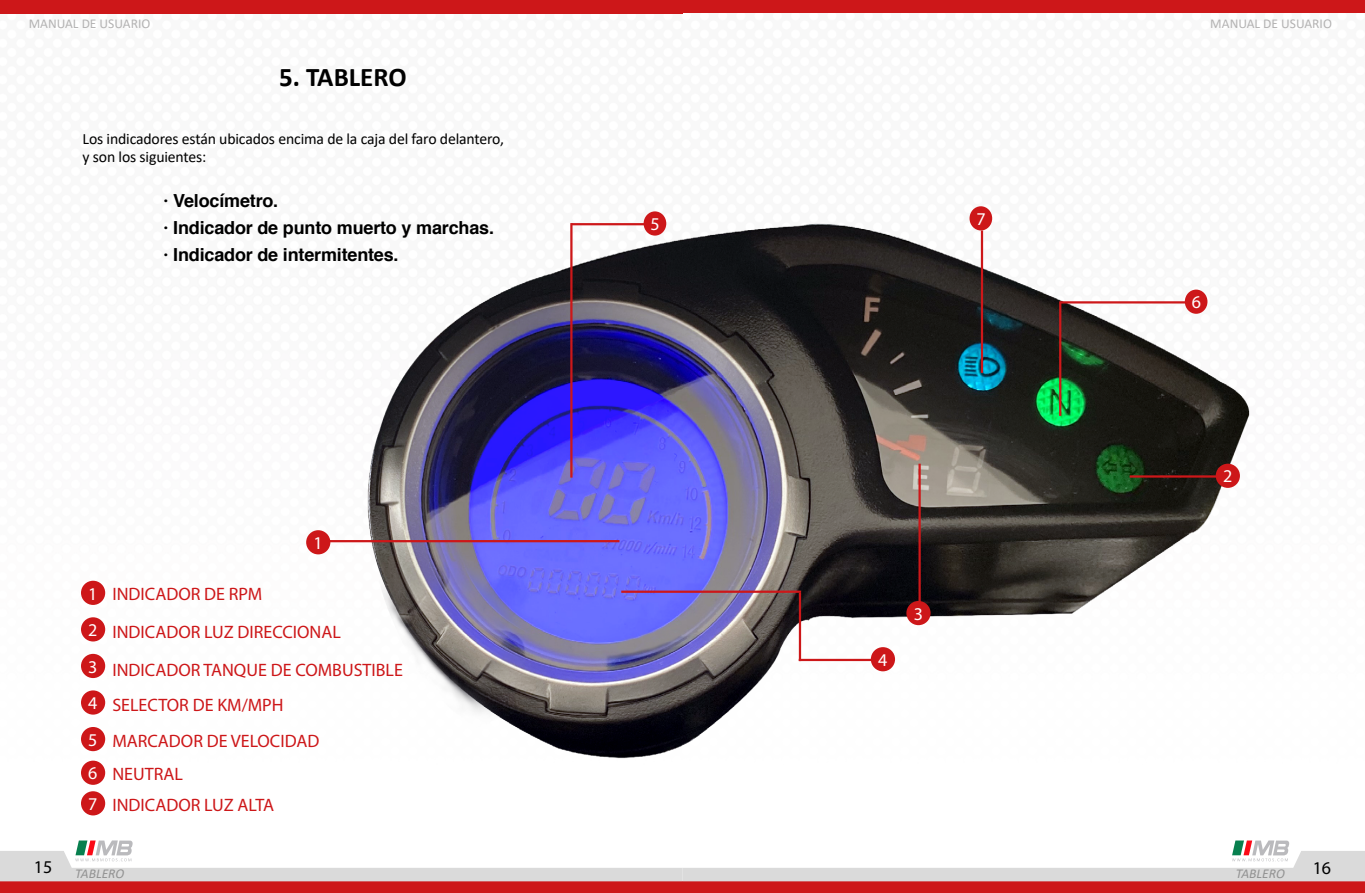
<style>
.page{position:relative;width:1365px;height:893px;background:#fff}
.page>*{position:absolute;margin:0;border:0;box-sizing:border-box;transform-origin:0 0}
.t1{font:700 27px "Calibri";color:#000}
.t2{font:18px/38px "Myriad Pro";color:#cd1719}
.t3{font:700 18px/27px "Helvetica";letter-spacing:-.01em;color:#000}
.t4{font:18px/36.4px "Myriad Pro";color:#fff;text-align:justify}
.t5{font:18px "Myriad Pro";color:#000}
.t6{font:15.75px/18px "Calibri";letter-spacing:-.01em;color:#000}
.t7{font:13.5px "Calibri";color:#b3b2b2}
.t8{font:italic 13.5px "Calibri";color:#929292}
</style>
<div class="page">
<div style="left:0;top:881px;width:682px;height:12px;background:#cd1719"></div>
<div style="left:0;top:0;width:682px;height:14px;background:#cd1719"></div>
<div style="left:682px;top:881px;width:683px;height:12px;background:#cd1719"></div>
<div style="left:682px;top:0;width:683px;height:13px;background:#cd1719"></div>
<svg style="left:0;top:840px;width:1365px;height:41px"></svg>
<div style="left:81px;top:581px;width:24px;height:24px;background:#cd1719;border-radius:50%"></div>
<div style="left:81px;top:617px;width:24px;height:24px;background:#cd1719;border-radius:50%"></div>
<div style="left:81px;top:654px;width:24px;height:24px;background:#cd1719;border-radius:50%"></div>
<div style="left:81px;top:690px;width:24px;height:25px;background:#cd1719;border-radius:50%"></div>
<div style="left:81px;top:727px;width:24px;height:24px;background:#cd1719;border-radius:50%"></div>
<div style="left:81px;top:791px;width:24px;height:24px;background:#cd1719;border-radius:50%"></div>
<div style="left:81px;top:761px;width:24px;height:24px;background:#cd1719;border-radius:50%"></div>
<img style="left:306px;top:206px;width:944px;height:553px">
<hr style="left:329px;top:540px;width:290px;height:2px;background:#cd1719">
<hr style="left:799px;top:593px;width:2px;height:68px;background:#cd1719">
<hr style="left:918px;top:464px;width:3px;height:149px;background:#cd1719">
<hr style="left:570px;top:223px;width:2px;height:255px;background:#cd1719">
<hr style="left:981px;top:230px;width:2px;height:143px;background:#cd1719">
<hr style="left:1059px;top:301px;width:2px;height:115px;background:#cd1719">
<hr style="left:799px;top:659px;width:73px;height:2px;background:#cd1719">
<hr style="left:1130px;top:475px;width:87px;height:3px;background:#cd1719">
<hr style="left:571px;top:223px;width:74px;height:2px;background:#cd1719">
<hr style="left:1060px;top:301px;width:126px;height:2px;background:#cd1719">
<div style="left:306px;top:530px;width:24px;height:24px;background:#cd1719;border-radius:50%"></div>
<div style="left:871px;top:647px;width:24px;height:24px;background:#cd1719;border-radius:50%"></div>
<div style="left:1216px;top:464px;width:24px;height:24px;background:#cd1719;border-radius:50%"></div>
<div style="left:906px;top:601px;width:25px;height:24px;background:#cd1719;border-radius:50%"></div>
<div style="left:644px;top:211px;width:22px;height:25px;background:#cd1719;border-radius:50%"></div>
<div style="left:1185px;top:290px;width:22px;height:24px;background:#cd1719;border-radius:50%"></div>
<div style="left:969px;top:206px;width:23px;height:24px;background:#cd1719;border-radius:50%"></div>
<hr style="left:621px;top:591px;width:180px;height:2px;background:#cd1719">
<p class="t7" style="left:29px;top:14px;width:123px">MANUAL DE USUARIO</p>
<p class="t7" style="left:1210px;top:14px;width:123px">MANUAL DE USUARIO</p>
<h1 class="t1" style="left:279px;top:58px;width:129px">5. TABLERO</h1>
<p class="t6" style="left:83px;top:129px;width:423px">Los indicadores están ubicados encima de la caja del faro delantero, y son los siguientes:</p>
<p class="t3" style="left:164px;top:187px;width:332px">· Velocímetro.<br>· Indicador de punto muerto y marchas. · Indicador de intermitentes.</p>
<p class="t4" style="left:650px;top:206px;width:11px">5</p>
<p class="t4" style="left:976px;top:201px;width:11px">7</p>
<p class="t4" style="left:1192px;top:284px;width:11px">6</p>
<p class="t5" style="left:34px;top:856px;width:20px">15</p>
<p class="t4" style="left:1223px;top:458px;width:11px">2</p>
<p class="t4" style="left:313px;top:524px;width:11px">1</p>
<p class="t4" style="left:88px;top:575px;width:11px">1<br>2<br>3<br>4<br>5</p>
<p class="t2" style="left:112px;top:574px;width:292px">INDICADOR DE RPM<br>INDICADOR LUZ DIRECCIONAL<br>INDICADOR TANQUE DE COMBUSTIBLE</p>
<p class="t2" style="left:112px;top:686px;width:209px;line-height:36.2px">SELECTOR DE KM/MPH<br>MARCADOR DE VELOCIDAD</p>
<p class="t4" style="left:878px;top:641px;width:11px">4</p>
<p class="t4" style="left:914px;top:595px;width:11px">3</p>
<p class="t4" style="left:88px;top:755px;width:11px">6</p>
<p class="t2" style="left:112px;top:755px;width:72px">NEUTRAL</p>
<p class="t4" style="left:88px;top:785px;width:11px">7</p>
<p class="t2" style="left:112px;top:785px;width:163px">INDICADOR LUZ ALTA</p>
<p class="t8" style="left:75px;top:864px;width:51px">TABLERO</p>
<p class="t8" style="left:1236px;top:864px;width:51px">TABLERO</p>
<p class="t5" style="left:1313px;top:857px;width:20px">16</p>
</div>
